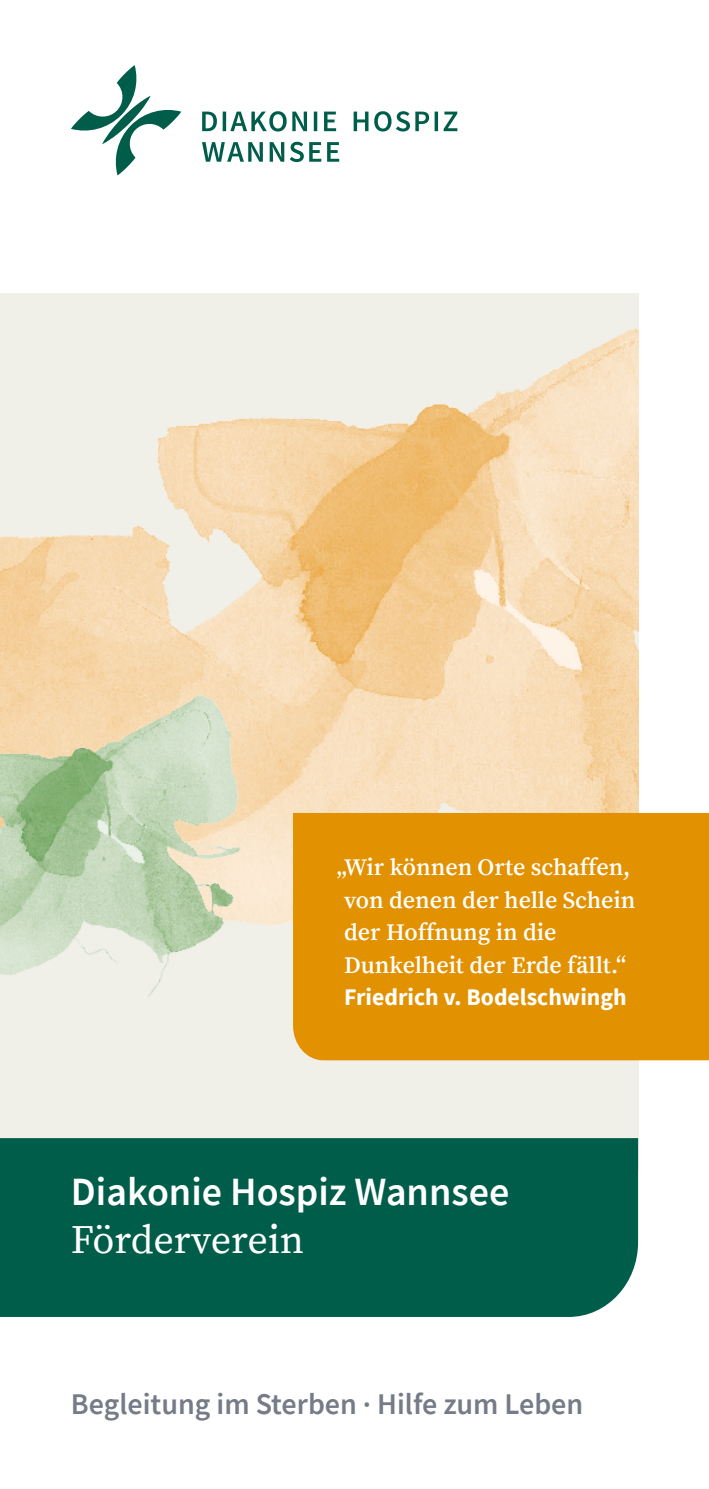
<style>
.page{position:relative;width:709px;height:1489px;background:#fff}
.page>*{position:absolute;margin:0;border:0;box-sizing:border-box;transform-origin:0 0}
.t1{font:600 40px "Source Sans Pro";color:#fff}
.t2{font:40px "Source Serif Pro";color:#fff}
.t3{font:600 30px "Source Sans Pro";color:#757c88}
.t4{font:600 23.75px/32.5px "Source Serif Pro";color:#fff}
.t5{font:700 23.75px "Source Sans Pro";color:#fff}
</style>
<div class="page">
<div style="left:0;top:292px;width:638px;height:878px;background:#f0efe8"></div>
<img style="left:0;top:292px;width:638px;height:633px">
<div style="left:0;top:1138px;width:638px;height:178px;background:#005d4a"></div>
<div style="left:293px;top:813px;width:416px;height:247px;background:#e29100"></div>
<img style="left:0;top:687px;width:260px;height:310px">
<svg style="left:71px;top:65px;width:110px;height:110px"></svg>
<svg style="left:202px;top:142px;width:137px;height:20px"></svg>
<svg style="left:202px;top:111px;width:255px;height:20px"></svg>
<p class="t4" style="left:344px;top:852px;width:293px;text-indent:-7px">„Wir können Orte schaffen, von denen der helle Schein der Hoffnung in die<br>Dunkelheit der Erde fällt.“</p>
<p class="t5" style="left:344px;top:981px;width:284px">Friedrich v. Bodelschwingh</p>
<h1 class="t1" style="left:71px;top:1164px;width:440px">Diakonie Hospiz Wannsee</h1>
<h1 class="t2" style="left:71px;top:1216px;width:235px">Förderverein</h1>
<p class="t3" style="left:71px;top:1384px;width:514px">Begleitung im Sterben · Hilfe zum Leben</p>
</div>
